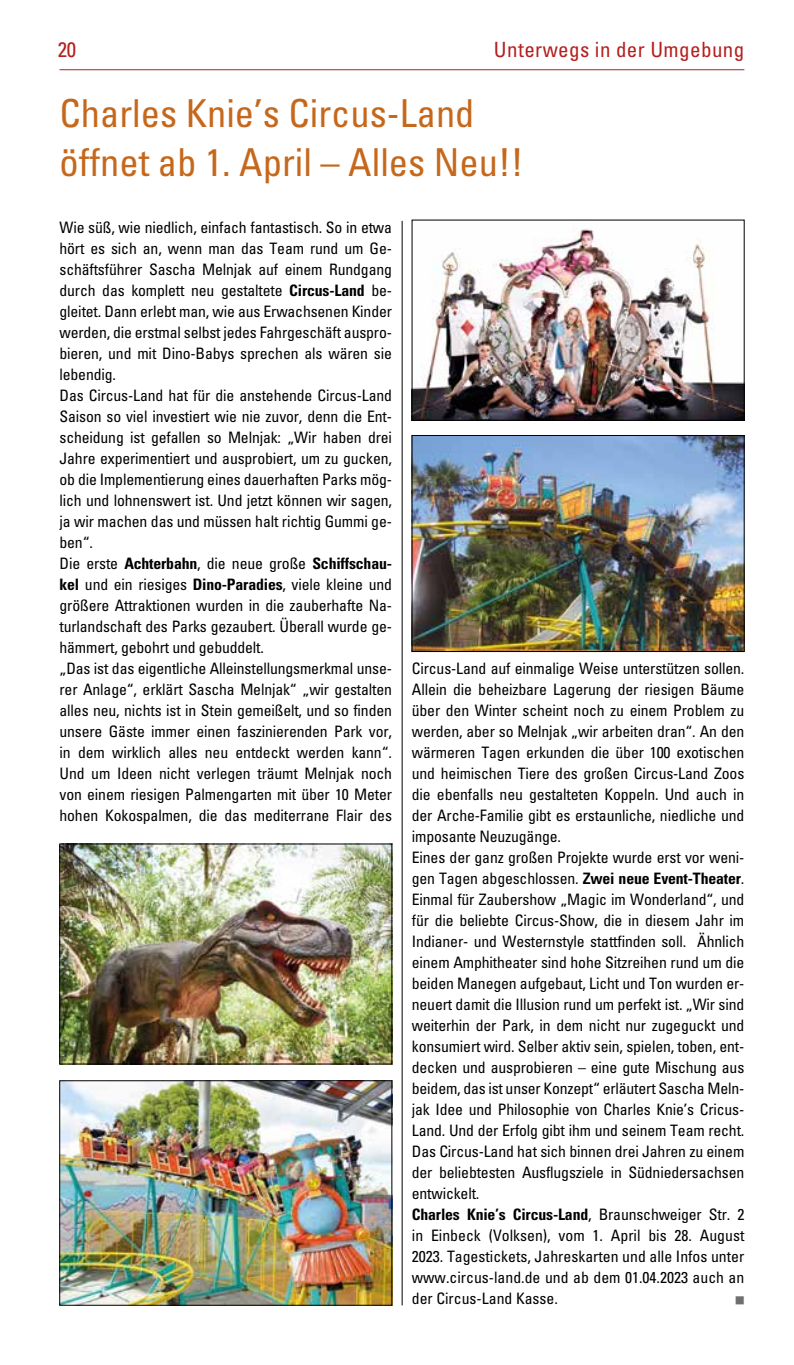
<style>
.page{position:relative;width:794px;height:1365px;background:#fff}
.page>*{position:absolute;margin:0;border:0;box-sizing:border-box;transform-origin:0 0}
.t1{font:condensed 38.5px/49px "Univers 57";color:#c6681c}
.t2{font:condensed 21px "Univers 57";letter-spacing:.02em;color:#b51f1f}
.t3{font:condensed 15.75px/21px "Univers 57";letter-spacing:-.01em;color:#000}
.t4{font:700 condensed 15.75px "Univers 67";letter-spacing:-.01em;color:#000}
.t5{font:8.75px "Zapf Dingbats IT Cby BT";color:#706f6f}
.s1{font-family:"Univers 67";font-weight:700}
.s2{font-family:"Univers 57";font-weight:400}
</style>
<div class="page">
<hr style="left:60px;top:69px;width:684px;height:1px;background:#b51f1f">
<img style="left:414px;top:229px;width:328px;height:189px">
<div style="left:412px;top:220px;width:332px;height:200px;border:1px solid #000"></div>
<img style="left:62px;top:845px;width:328px;height:217px">
<div style="left:60px;top:843px;width:332px;height:221px;border:1px solid #000"></div>
<img style="left:414px;top:437px;width:328px;height:212px">
<div style="left:412px;top:435px;width:332px;height:216px;border:1px solid #000"></div>
<img style="left:62px;top:1082px;width:328px;height:221px">
<hr style="left:402px;top:221px;width:1px;height:1084px;background:#000">
<h2 class="t2" style="left:58px;top:37px;width:20px">20</h2>
<h2 class="t2" style="left:494px;top:37px;width:252px">Unterwegs in der Umgebung</h2>
<h1 class="t1" style="left:60px;top:88px;width:466px">Charles Knie’s Circus-Land öffnet ab 1. April – Alles Neu!!</h1>
<p class="t3" style="left:60px;top:216px;width:334px">Wie süß, wie niedlich, einfach fantastisch. So in etwa hört es sich an, wenn man das Team rund um Ge&shy;schäftsführer Sascha Melnjak auf einem Rundgang durch das komplett neu gestaltete <span class="s1">Circus-Land</span> be&shy;gleitet. Dann erlebt man, wie aus Erwachsenen Kinder werden, die erstmal selbst jedes Fahrgeschäft auspro&shy;bieren, und mit Dino-Babys sprechen als wären sie lebendig.<br>Das Circus-Land hat für die anstehende Circus-Land Saison so viel investiert wie nie zuvor, denn die Ent&shy;scheidung ist gefallen so Melnjak: „Wir haben drei Jahre experimentiert und ausprobiert, um zu gucken, ob die Implementierung eines dauerhaften Parks mög&shy;lich und lohnenswert ist. Und jetzt können wir sagen, ja wir machen das und müssen halt richtig Gummi ge&shy;ben“.</p>
<p class="t4" style="left:60px;top:553px;width:334px"><span class="s2">Die erste</span> Achterbahn<span class="s2">, die neue große</span> Schiffschau-</p>
<p class="t3" style="left:60px;top:573px;width:334px"><span class="s1">kel</span> und ein riesiges <span class="s1">Dino-Paradies</span>, viele kleine und größere Attraktionen wurden in die zauberhafte Na&shy;turlandschaft des Parks gezaubert. Überall wurde ge&shy;hämmert, gebohrt und gebuddelt.<br>„Das ist das eigentliche Alleinstellungsmerkmal unse&shy;rer Anlage“, erklärt Sascha Melnjak“ „wir gestalten alles neu, nichts ist in Stein gemeißelt, und so finden unsere Gäste immer einen faszinierenden Park vor, in dem wirklich alles neu entdeckt werden kann“.<br>Und um Ideen nicht verlegen träumt Melnjak noch von einem riesigen Palmengarten mit über 10 Meter hohen Kokospalmen, die das mediterrane Flair des</p>
<p class="t3" style="left:412px;top:657px;width:334px">Circus-Land auf einmalige Weise unterstützen sollen.<br>Allein die beheizbare Lagerung der riesigen Bäume über den Winter scheint noch zu einem Problem zu werden, aber so Melnjak „wir arbeiten dran“. An den wärmeren Tagen erkunden die über 100 exotischen und heimischen Tiere des großen Circus-Land Zoos die ebenfalls neu gestalteten Koppeln. Und auch in der Arche-Familie gibt es erstaunliche, niedliche und imposante Neuzugänge.<br>Eines der ganz großen Projekte wurde erst vor weni&shy;gen Tagen abgeschlossen. <span class="s1">Zwei neue Event-Theater</span>.<br>Einmal für Zaubershow „Magic im Wonderland“, und für die beliebte Circus-Show, die in diesem Jahr im Indianer- und Westernstyle stattfinden soll. Ähnlich einem Amphitheater sind hohe Sitzreihen rund um die beiden Manegen aufgebaut, Licht und Ton wurden er&shy;neuert damit die Illusion rund um perfekt ist. „Wir sind weiterhin der Park, in dem nicht nur zugeguckt und konsumiert wird. Selber aktiv sein, spielen, toben, ent&shy;decken und ausprobieren – eine gute Mischung aus beidem, das ist unser Konzept“ erläutert Sascha Meln&shy;jak Idee und Philosophie von Charles Knie’s Cricus-Land. Und der Erfolg gibt ihm und seinem Team recht.<br>Das Circus-Land hat sich binnen drei Jahren zu einem der beliebtesten Ausflugsziele in Südniedersachsen entwickelt.</p>
<p class="t4" style="left:412px;top:1204px;width:334px">Charles Knie’s Circus-Land<span class="s2">, Braunschweiger Str. 2</span></p>
<p class="t3" style="left:412px;top:1224px;width:334px;text-align:justify">in Einbeck (Volksen), vom 1. April bis 28. August 2023. Tagestickets, Jahreskarten und alle Infos unter www.circus-land.de und ab dem 01.04.2023 auch an der Circus-Land Kasse.</p>
<p class="t5" style="left:735px;top:1296px;width:10px">■</p>
</div>
